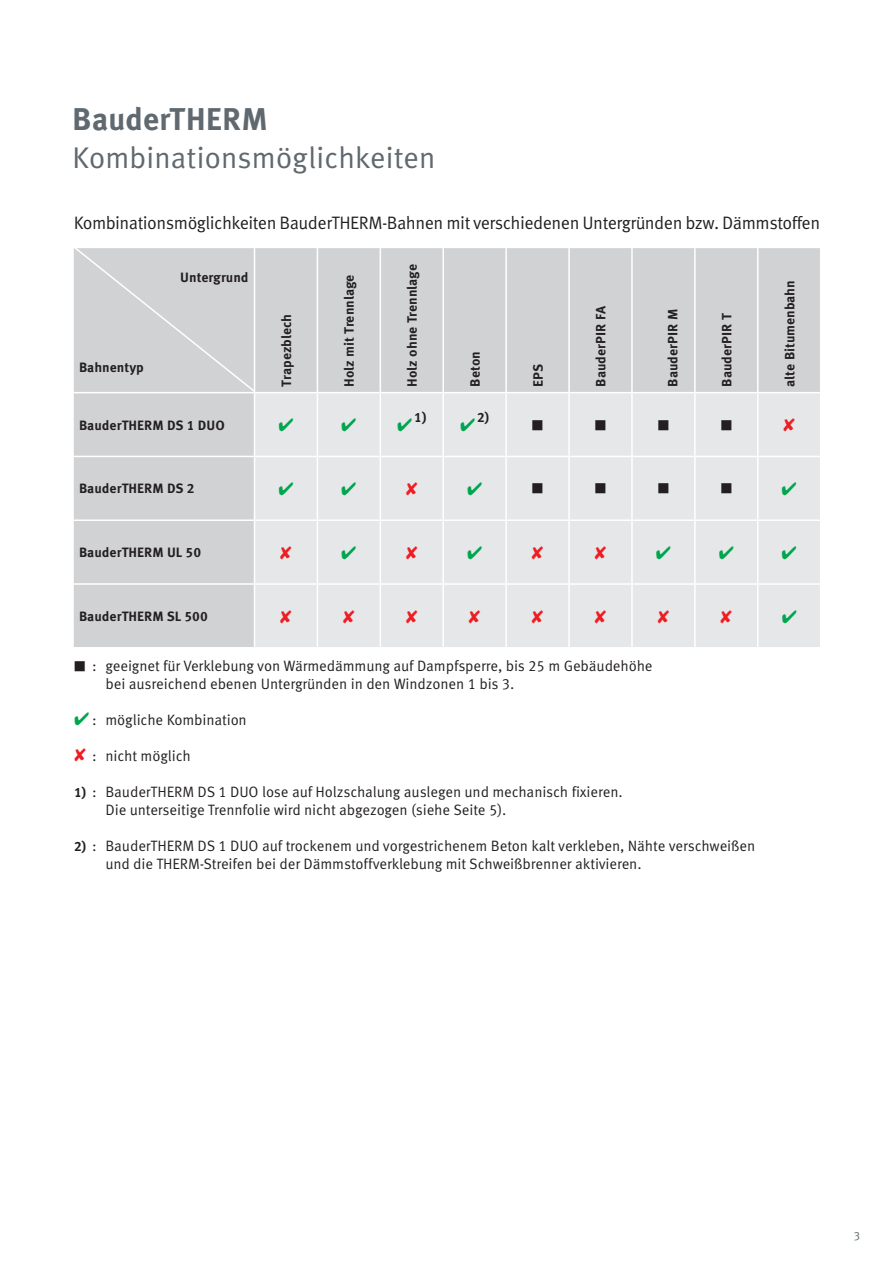
<style>
.page{position:relative;width:893px;height:1263px;background:#fff}
.page>*{position:absolute;margin:0;border:0;box-sizing:border-box;transform-origin:0 0}
.t1{font:700 31.5px "Meta Correspondence Pro";letter-spacing:-.005em;color:#5f696f}
.t2{font:30px "Meta Correspondence Pro";letter-spacing:-.015em;color:#5f696f}
.t3{font:18px "Meta Correspondence Pro";letter-spacing:-.03em;color:#231f20}
.t4{font:15px/18px "Meta Correspondence Pro";letter-spacing:-.01em;color:#231f20}
.t5{font:700 13.5px "Meta Correspondence Pro";color:#231f20}
.t6{font:12px "Meta Correspondence Pro";color:#5f696f}
.s1{font-weight:700;font-size:13.5px}
.s2{color:#00a54f}
.s3{color:#ee1d23}
</style>
<div class="page">
<div style="left:74px;top:248px;width:746px;height:399px;background:#d1d2d4"></div>
<div style="left:255px;top:393px;width:565px;height:254px;background:#e6e7e9"></div>
<hr style="left:317px;top:248px;width:1px;height:144px;background:#fff">
<hr style="left:380px;top:248px;width:1px;height:144px;background:#fff">
<hr style="left:442px;top:248px;width:2px;height:144px;background:#fff">
<hr style="left:505px;top:248px;width:2px;height:144px;background:#fff">
<hr style="left:568px;top:248px;width:2px;height:144px;background:#fff">
<hr style="left:631px;top:248px;width:2px;height:144px;background:#fff">
<hr style="left:694px;top:248px;width:2px;height:144px;background:#fff">
<hr style="left:757px;top:248px;width:1px;height:144px;background:#fff">
<hr style="left:255px;top:392px;width:62px;height:1px;background:#fff">
<hr style="left:254px;top:393px;width:1px;height:63px;background:#fff">
<hr style="left:317px;top:392px;width:63px;height:1px;background:#fff">
<hr style="left:317px;top:393px;width:1px;height:63px;background:#fff">
<hr style="left:380px;top:392px;width:63px;height:1px;background:#fff">
<hr style="left:380px;top:393px;width:1px;height:63px;background:#fff">
<hr style="left:443px;top:392px;width:63px;height:1px;background:#fff">
<hr style="left:442px;top:393px;width:2px;height:63px;background:#fff">
<hr style="left:506px;top:392px;width:63px;height:1px;background:#fff">
<hr style="left:505px;top:393px;width:2px;height:63px;background:#fff">
<hr style="left:569px;top:392px;width:63px;height:1px;background:#fff">
<hr style="left:568px;top:393px;width:2px;height:63px;background:#fff">
<hr style="left:632px;top:392px;width:63px;height:1px;background:#fff">
<hr style="left:631px;top:393px;width:2px;height:63px;background:#fff">
<hr style="left:695px;top:392px;width:63px;height:1px;background:#fff">
<hr style="left:694px;top:393px;width:2px;height:63px;background:#fff">
<hr style="left:758px;top:392px;width:63px;height:1px;background:#fff">
<hr style="left:757px;top:393px;width:1px;height:63px;background:#fff">
<hr style="left:72px;top:456px;width:183px;height:1px;background:#fff">
<hr style="left:255px;top:456px;width:62px;height:1px;background:#fff">
<hr style="left:254px;top:457px;width:1px;height:62px;background:#fff">
<hr style="left:317px;top:456px;width:63px;height:1px;background:#fff">
<hr style="left:317px;top:457px;width:1px;height:62px;background:#fff">
<hr style="left:380px;top:456px;width:63px;height:1px;background:#fff">
<hr style="left:380px;top:457px;width:1px;height:62px;background:#fff">
<hr style="left:443px;top:456px;width:63px;height:1px;background:#fff">
<hr style="left:442px;top:457px;width:2px;height:62px;background:#fff">
<hr style="left:506px;top:456px;width:63px;height:1px;background:#fff">
<hr style="left:505px;top:457px;width:2px;height:62px;background:#fff">
<hr style="left:569px;top:456px;width:63px;height:1px;background:#fff">
<hr style="left:568px;top:457px;width:2px;height:62px;background:#fff">
<hr style="left:632px;top:456px;width:63px;height:1px;background:#fff">
<hr style="left:631px;top:457px;width:2px;height:62px;background:#fff">
<hr style="left:695px;top:456px;width:63px;height:1px;background:#fff">
<hr style="left:694px;top:457px;width:2px;height:62px;background:#fff">
<hr style="left:758px;top:456px;width:63px;height:1px;background:#fff">
<hr style="left:757px;top:457px;width:1px;height:62px;background:#fff">
<hr style="left:72px;top:519px;width:183px;height:2px;background:#fff">
<hr style="left:255px;top:519px;width:62px;height:2px;background:#fff">
<hr style="left:254px;top:521px;width:1px;height:62px;background:#fff">
<hr style="left:317px;top:519px;width:63px;height:2px;background:#fff">
<hr style="left:317px;top:521px;width:1px;height:62px;background:#fff">
<hr style="left:380px;top:519px;width:63px;height:2px;background:#fff">
<hr style="left:380px;top:521px;width:1px;height:62px;background:#fff">
<hr style="left:443px;top:519px;width:63px;height:2px;background:#fff">
<hr style="left:442px;top:521px;width:2px;height:62px;background:#fff">
<hr style="left:506px;top:519px;width:63px;height:2px;background:#fff">
<hr style="left:505px;top:521px;width:2px;height:62px;background:#fff">
<hr style="left:569px;top:519px;width:63px;height:2px;background:#fff">
<hr style="left:568px;top:521px;width:2px;height:62px;background:#fff">
<hr style="left:632px;top:519px;width:63px;height:2px;background:#fff">
<hr style="left:631px;top:521px;width:2px;height:62px;background:#fff">
<hr style="left:695px;top:519px;width:63px;height:2px;background:#fff">
<hr style="left:694px;top:521px;width:2px;height:62px;background:#fff">
<hr style="left:758px;top:519px;width:63px;height:2px;background:#fff">
<hr style="left:757px;top:521px;width:1px;height:62px;background:#fff">
<hr style="left:72px;top:583px;width:183px;height:2px;background:#fff">
<hr style="left:255px;top:583px;width:62px;height:2px;background:#fff">
<hr style="left:254px;top:585px;width:1px;height:62px;background:#fff">
<hr style="left:317px;top:583px;width:63px;height:2px;background:#fff">
<hr style="left:317px;top:585px;width:1px;height:62px;background:#fff">
<hr style="left:380px;top:583px;width:63px;height:2px;background:#fff">
<hr style="left:380px;top:585px;width:1px;height:62px;background:#fff">
<hr style="left:443px;top:583px;width:63px;height:2px;background:#fff">
<hr style="left:442px;top:585px;width:2px;height:62px;background:#fff">
<hr style="left:506px;top:583px;width:63px;height:2px;background:#fff">
<hr style="left:505px;top:585px;width:2px;height:62px;background:#fff">
<hr style="left:569px;top:583px;width:63px;height:2px;background:#fff">
<hr style="left:568px;top:585px;width:2px;height:62px;background:#fff">
<hr style="left:632px;top:583px;width:63px;height:2px;background:#fff">
<hr style="left:631px;top:585px;width:2px;height:62px;background:#fff">
<hr style="left:695px;top:583px;width:63px;height:2px;background:#fff">
<hr style="left:694px;top:585px;width:2px;height:62px;background:#fff">
<hr style="left:758px;top:583px;width:63px;height:2px;background:#fff">
<hr style="left:757px;top:585px;width:1px;height:62px;background:#fff">
<div style="left:73px;top:248px;width:184px;height:146px;background:#d1d2d4"></div>
<svg style="left:279px;top:418px;width:14px;height:14px"></svg>
<svg style="left:342px;top:418px;width:70px;height:14px"></svg>
<svg style="left:461px;top:418px;width:14px;height:14px"></svg>
<svg style="left:784px;top:418px;width:11px;height:14px"></svg>
<svg style="left:279px;top:482px;width:14px;height:13px"></svg>
<svg style="left:342px;top:482px;width:14px;height:13px"></svg>
<svg style="left:406px;top:482px;width:11px;height:14px"></svg>
<svg style="left:468px;top:482px;width:14px;height:13px"></svg>
<svg style="left:782px;top:482px;width:14px;height:13px"></svg>
<svg style="left:280px;top:546px;width:12px;height:13px"></svg>
<svg style="left:342px;top:546px;width:14px;height:13px"></svg>
<svg style="left:406px;top:546px;width:11px;height:13px"></svg>
<svg style="left:468px;top:546px;width:14px;height:13px"></svg>
<svg style="left:532px;top:546px;width:11px;height:13px"></svg>
<svg style="left:595px;top:546px;width:11px;height:13px"></svg>
<svg style="left:656px;top:546px;width:14px;height:13px"></svg>
<svg style="left:719px;top:546px;width:14px;height:13px"></svg>
<svg style="left:782px;top:546px;width:14px;height:13px"></svg>
<svg style="left:280px;top:610px;width:12px;height:13px"></svg>
<svg style="left:343px;top:610px;width:11px;height:13px"></svg>
<svg style="left:406px;top:610px;width:11px;height:13px"></svg>
<svg style="left:469px;top:610px;width:11px;height:13px"></svg>
<svg style="left:532px;top:610px;width:11px;height:13px"></svg>
<svg style="left:595px;top:610px;width:11px;height:13px"></svg>
<svg style="left:658px;top:610px;width:11px;height:13px"></svg>
<svg style="left:721px;top:610px;width:11px;height:13px"></svg>
<svg style="left:782px;top:610px;width:14px;height:13px"></svg>
<h1 class="t1" style="left:72px;top:94px;width:197px">BauderTHERM</h1>
<h2 class="t2" style="left:72px;top:134px;width:365px">Kombinationsmöglichkeiten</h2>
<p class="t3" style="left:74px;top:209px;width:748px">Kombinationsmöglichkeiten BauderTHERM-Bahnen mit verschiedenen Untergründen bzw. Dämmstoffen</p>
<p class="t5" style="left:79px;top:356px;width:66px">Bahnentyp</p>
<p class="t5" style="left:180px;top:266px;width:70px">Untergrund</p>
<p class="t5" style="left:79px;top:414px;width:147px">BauderTHERM DS 1 DUO</p>
<p class="t5" style="left:276px;top:387px;width:74px;rotate:-90deg">Trapezblech</p>
<p class="t5" style="left:339px;top:387px;width:114px;rotate:-90deg">Holz mit Trennlage</p>
<p class="t5" style="left:402px;top:387px;width:124px;rotate:-90deg">Holz ohne Trennlage</p>
<p class="t5" style="left:465px;top:387px;width:37px;rotate:-90deg">Beton</p>
<p class="t5" style="left:527px;top:387px;width:24px;rotate:-90deg">EPS</p>
<p class="t5" style="left:590px;top:387px;width:82px;rotate:-90deg">BauderPIR FA</p>
<p class="t5" style="left:662px;top:387px;width:79px;rotate:-90deg">BauderPIR M</p>
<p class="t5" style="left:716px;top:387px;width:75px;rotate:-90deg">BauderPIR T</p>
<p class="t5" style="left:414px;top:407px;width:14px">1)</p>
<p class="t5" style="left:477px;top:407px;width:14px">2)</p>
<p class="t5" style="left:532px;top:414px;width:13px">■</p>
<p class="t5" style="left:595px;top:414px;width:13px">■</p>
<p class="t5" style="left:658px;top:414px;width:13px">■</p>
<p class="t5" style="left:721px;top:414px;width:13px">■</p>
<p class="t5" style="left:79px;top:478px;width:117px">BauderTHERM DS 2</p>
<p class="t5" style="left:532px;top:478px;width:13px">■</p>
<p class="t5" style="left:595px;top:478px;width:13px">■</p>
<p class="t5" style="left:658px;top:478px;width:13px">■</p>
<p class="t5" style="left:721px;top:478px;width:13px">■</p>
<p class="t5" style="left:79px;top:542px;width:124px">BauderTHERM UL 50</p>
<p class="t5" style="left:79px;top:606px;width:130px">BauderTHERM SL 500</p>
<p class="t4" style="left:106px;top:656px;width:549px;text-indent:-32px"><span class="s1">■</span> : geeignet für Verklebung von Wärmedämmung auf Dampfsperre, bis 25 m Gebäudehöhe bei ausreichend ebenen Untergründen in den Windzonen 1 bis 3.</p>
<p class="t4" style="left:74px;top:710px;width:174px"><span class="s2">✔</span> : mögliche Kombination</p>
<p class="t4" style="left:74px;top:746px;width:118px"><span class="s3">✘</span> : nicht möglich</p>
<p class="t4" style="left:106px;top:782px;width:519px;text-indent:-32px"><span class="s1">1)</span> : BauderTHERM DS 1 DUO lose auf Holzschalung auslegen und mechanisch fixieren.<br>Die unterseitige Trennfolie wird nicht abgezogen (siehe Seite 5).</p>
<p class="t4" style="left:106px;top:836px;width:651px;text-indent:-32px"><span class="s1">2)</span> : BauderTHERM DS 1 DUO auf trockenem und vorgestrichenem Beton kalt verkleben, Nähte verschweißen und die THERM-Streifen bei der Dämmstoffverklebung mit Schweißbrenner aktivieren.</p>
<p class="t5" style="left:779px;top:387px;width:108px;rotate:-90deg">alte Bitumenbahn</p>
<p class="t6" style="left:853px;top:1226px;width:8px">3</p>
</div>
